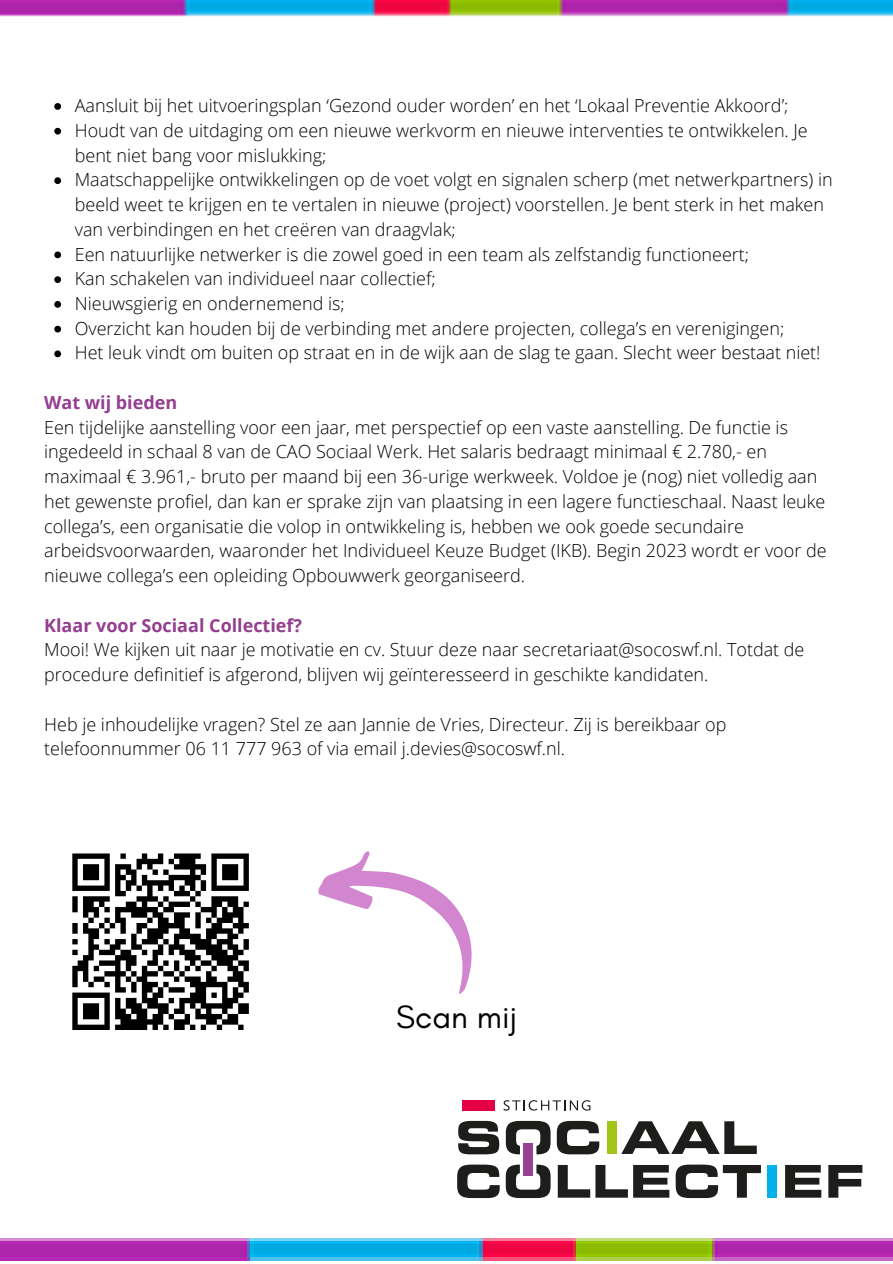
<style>
.page{position:relative;width:893px;height:1264px;background:#fff}
.page>*{position:absolute;margin:0;border:0;box-sizing:border-box;transform-origin:0 0}
.t1{font:33px "Glacial Indifference";color:#000}
.t2{font:300 18px/24.8px "Open Sans";color:#000}
.t3{font:700 18px "Open Sans";color:#943e90}
</style>
<div class="page">
<img style="left:0;top:1238px;width:892px;height:23px">
<svg style="left:503px;top:1100px;width:87px;height:10px"></svg>
<svg style="left:457px;top:1164px;width:42px;height:33px"></svg>
<svg style="left:557px;top:1165px;width:112px;height:32px"></svg>
<svg style="left:675px;top:1164px;width:85px;height:33px"></svg>
<div style="left:766px;top:1164px;width:10px;height:33px;background:#00b1eb"></div>
<svg style="left:785px;top:1165px;width:36px;height:32px"></svg>
<svg style="left:828px;top:1165px;width:34px;height:32px"></svg>
<svg style="left:458px;top:1120px;width:41px;height:34px"></svg>
<svg style="left:556px;top:1120px;width:43px;height:34px"></svg>
<div style="left:606px;top:1121px;width:10px;height:32px;background:#a2c617"></div>
<div style="left:462px;top:1100px;width:32px;height:10px;background:#e50046"></div>
<svg style="left:622px;top:1121px;width:134px;height:32px"></svg>
<svg style="left:506px;top:1120px;width:44px;height:34px"></svg>
<svg style="left:505px;top:1164px;width:45px;height:33px"></svg>
<div style="left:523px;top:1143px;width:10px;height:32px;background:#964091"></div>
<svg style="left:318px;top:851px;width:154px;height:143px"></svg>
<svg style="left:54px;top:103px;width:7px;height:7px"></svg>
<svg style="left:54px;top:128px;width:7px;height:7px"></svg>
<svg style="left:54px;top:177px;width:7px;height:7px"></svg>
<svg style="left:54px;top:251px;width:7px;height:7px"></svg>
<svg style="left:54px;top:276px;width:7px;height:7px"></svg>
<svg style="left:54px;top:301px;width:7px;height:7px"></svg>
<svg style="left:54px;top:326px;width:7px;height:6px"></svg>
<svg style="left:54px;top:350px;width:7px;height:7px"></svg>
<img style="left:0;top:0;width:892px;height:17px">
<svg style="left:72px;top:853px;width:177px;height:177px"></svg>
<p class="t2" style="left:75px;top:93px;width:759px">Aansluit bij het uitvoeringsplan ‘Gezond ouder worden’ en het ‘Lokaal Preventie Akkoord’; Houdt van de uitdaging om een nieuwe werkvorm en nieuwe interventies te ontwikkelen. Je bent niet bang voor mislukking;<br>Maatschappelijke ontwikkelingen op de voet volgt en signalen scherp (met netwerkpartners) in beeld weet te krijgen en te vertalen in nieuwe (project) voorstellen. Je bent sterk in het maken van verbindingen en het creëren van draagvlak;<br>Een natuurlijke netwerker is die zowel goed in een team als zelfstandig functioneert;<br>Kan schakelen van individueel naar collectief;<br>Nieuwsgierig en ondernemend is;<br>Overzicht kan houden bij de verbinding met andere projecten, collega’s en verenigingen;<br>Het leuk vindt om buiten op straat en in de wijk aan de slag te gaan. Slecht weer bestaat niet!</p>
<p class="t3" style="left:44px;top:390px;width:134px">Wat wij bieden</p>
<p class="t2" style="left:44px;top:414px;width:783px">Een tijdelijke aanstelling voor een jaar, met perspectief op een vaste aanstelling. De functie is ingedeeld in schaal 8 van de CAO Sociaal Werk. Het salaris bedraagt minimaal € 2.780,- en maximaal € 3.961,- bruto per maand bij een 36-urige werkweek. Voldoe je (nog) niet volledig aan het gewenste profiel, dan kan er sprake zijn van plaatsing in een lagere functieschaal. Naast leuke collega’s, een organisatie die volop in ontwikkeling is, hebben we ook goede secundaire arbeidsvoorwaarden, waaronder het Individueel Keuze Budget (IKB). Begin 2023 wordt er voor de nieuwe collega’s een opleiding Opbouwwerk georganiseerd.</p>
<p class="t3" style="left:44px;top:612px;width:259px">Klaar voor Sociaal Collectief?</p>
<p class="t2" style="left:44px;top:637px;width:761px">Mooi! We kijken uit naar je motivatie en cv. Stuur deze naar secretariaat@socoswf.nl. Totdat de procedure definitief is afgerond, blijven wij geïnteresseerd in geschikte kandidaten.</p>
<p class="t2" style="left:44px;top:711px;width:683px">Heb je inhoudelijke vragen? Stel ze aan Jannie de Vries, Directeur. Zij is bereikbaar op telefoonnummer 06 11 777 963 of via email j.devies@socoswf.nl.</p>
<h1 class="t1" style="left:396px;top:996px;width:123px">Scan mij</h1>
</div>
